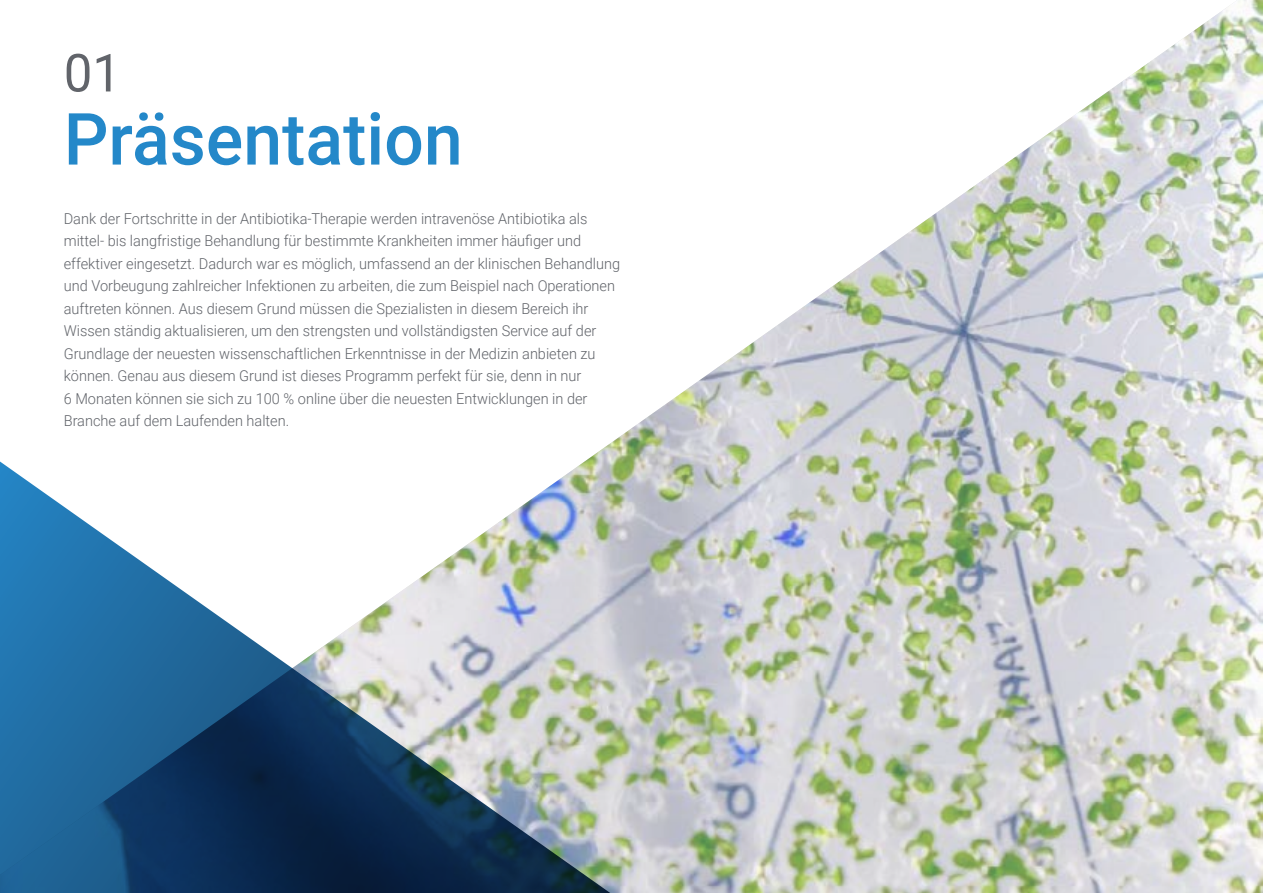
<style>
.page{position:relative;width:1263px;height:893px;background:#fff}
.page>*{position:absolute;margin:0;border:0;box-sizing:border-box;transform-origin:0 0}
.t1{font:500 72px "Roboto";color:#2488c9}
.t2{font:52.5px "Roboto";color:#61646a}
.t3{font:300 15px/22.5px "Roboto";color:#61646a}
</style>
<div class="page">
<img style="left:607px;top:0;width:656px;height:893px">
<svg style="left:0;top:446px;width:640px;height:447px"></svg>
<h2 class="t2" style="left:64px;top:36px;width:59px">01</h2>
<h1 class="t1" style="left:64px;top:89px;width:400px">Präsentation</h1>
<p class="t3" style="left:64px;top:207px;width:558px">Dank der Fortschritte in der Antibiotika-Therapie werden intravenöse Antibiotika als mittel- bis langfristige Behandlung für bestimmte Krankheiten immer häufiger und effektiver eingesetzt. Dadurch war es möglich, umfassend an der klinischen Behandlung und Vorbeugung zahlreicher Infektionen zu arbeiten, die zum Beispiel nach Operationen auftreten können. Aus diesem Grund müssen die Spezialisten in diesem Bereich ihr Wissen ständig aktualisieren, um den strengsten und vollständigsten Service auf der Grundlage der neuesten wissenschaftlichen Erkenntnisse in der Medizin anbieten zu können. Genau aus diesem Grund ist dieses Programm perfekt für sie, denn in nur<br>6 Monaten können sie sich zu 100 % online über die neuesten Entwicklungen in der Branche auf dem Laufenden halten.</p>
</div>
